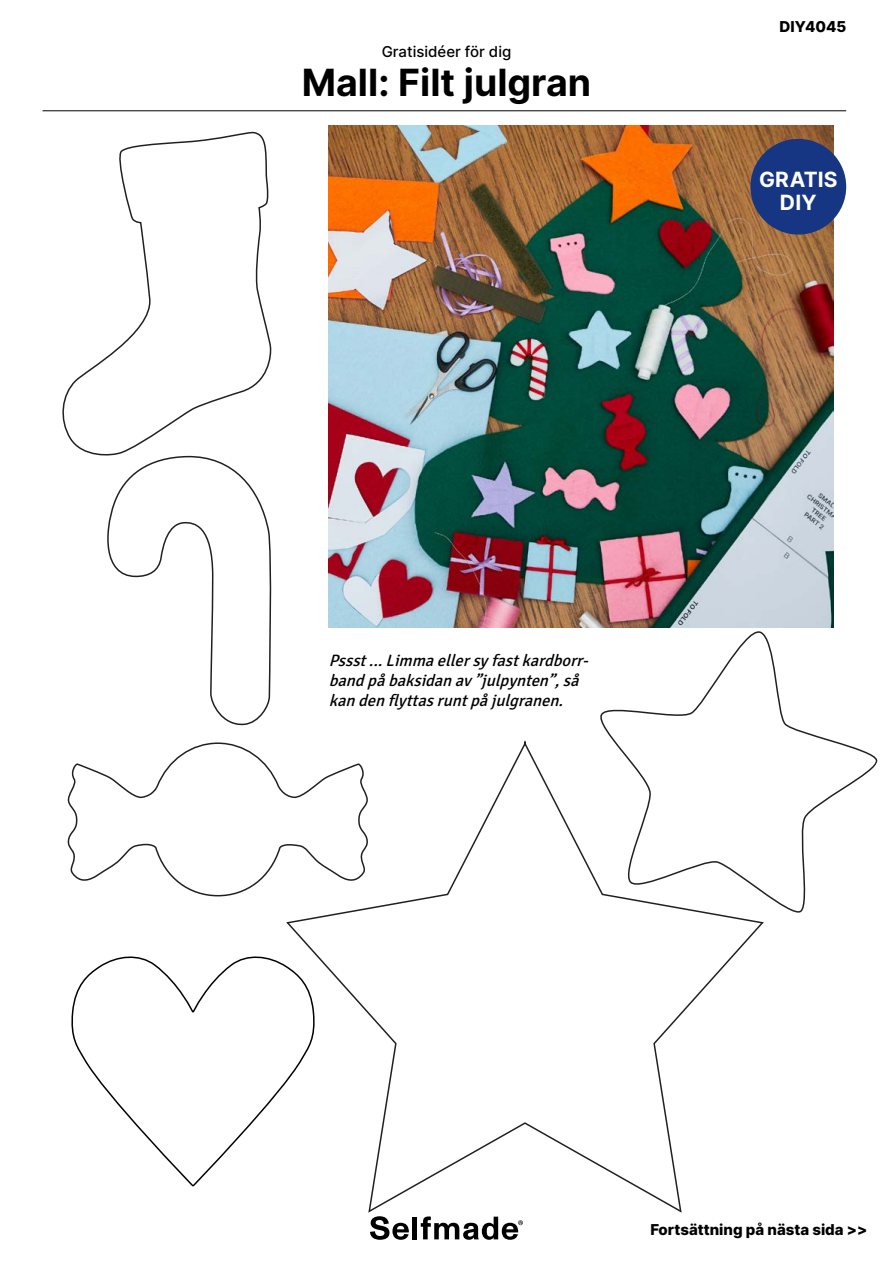
<style>
.page{position:relative;width:893px;height:1263px;background:#fff}
.page>*{position:absolute;margin:0;border:0;box-sizing:border-box;transform-origin:0 0}
.t1{font:700 37.5px "Inter";color:#000}
.t2{font:700 21px/22.5px "Inter";letter-spacing:.01em;color:#fff;text-align:center}
.t3{font:italic 16.5px/19.8px "Signika";color:#000}
.t4{font:800 15px "Inter";color:#000}
.t5{font:500 15px "Inter";color:#000}
</style>
<div class="page">
<img style="left:329px;top:125px;width:504px;height:503px">
<svg style="left:370px;top:1216px;width:39px;height:24px"></svg>
<hr style="left:413px;top:1216px;width:4px;height:23px;background:#000">
<svg style="left:421px;top:1216px;width:102px;height:24px"></svg>
<hr style="left:43px;top:111px;width:803px;height:1px;background:#000">
<div style="left:750px;top:139px;width:96px;height:96px;background:#163683;border-radius:50%"></div>
<img style="left:526px;top:571px;width:79px;height:57px">
<svg style="left:595px;top:627px;width:283px;height:286px"></svg>
<svg style="left:286px;top:737px;width:479px;height:476px"></svg>
<svg style="left:67px;top:742px;width:304px;height:155px"></svg>
<svg style="left:107px;top:458px;width:165px;height:268px"></svg>
<svg style="left:62px;top:132px;width:210px;height:326px"></svg>
<svg style="left:71px;top:951px;width:247px;height:236px"></svg>
<p class="t5" style="left:382px;top:41px;width:131px">Gratisidéer för dig</p>
<h1 class="t1" style="left:302px;top:55px;width:291px">Mall: Filt julgran</h1>
<p class="t4" style="left:780px;top:15px;width:68px">DIY4045</p>
<p class="t2" style="left:759px;top:168px;width:80px">GRATIS<br>DIY</p>
<p class="t3" style="left:329px;top:651px;width:266px">Pssst...Limmaellersyfastkardborr&shy;bandpåbaksidanav”julpynten”,så kandenflyttasruntpåjulgranen.</p>
<p class="t4" style="left:650px;top:1218px;width:219px">Fortsättning på nästa sida &gt;&gt;</p>
</div>
